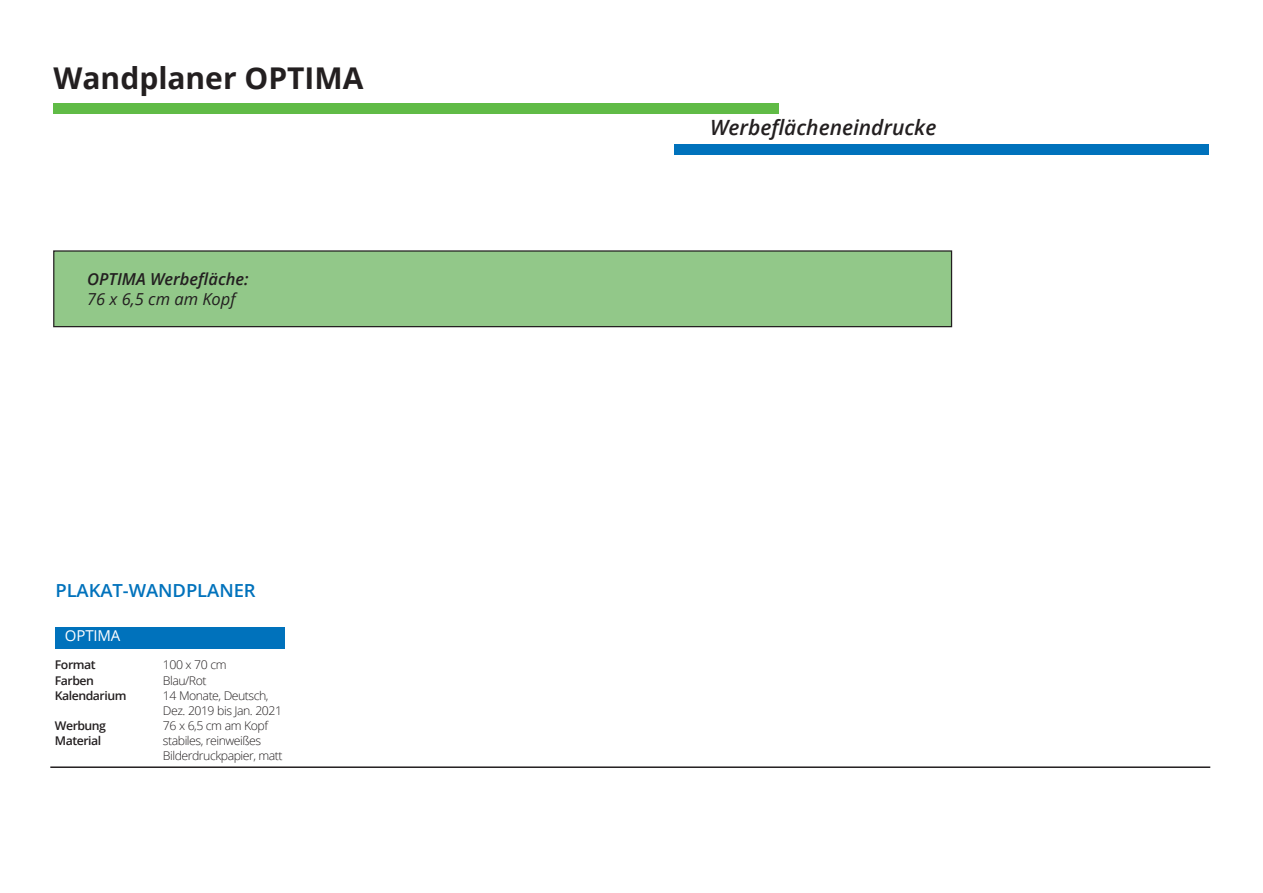
<style>
.page{position:relative;width:1263px;height:893px;background:#fff}
.page>*{position:absolute;margin:0;border:0;box-sizing:border-box;transform-origin:0 0}
.t1{font:700 30px "Open Sans";color:#231f20}
.t2{font:italic 600 21px "Open Sans";color:#231f20}
.t3{font:600 18px "Open Sans";letter-spacing:-.005em;color:#0072bc}
.t4{font:italic 600 16.5px "Open Sans";color:#231f20}
.t5{font:italic 16.5px "Open Sans";color:#231f20}
.t6{font:15px "Open Sans";letter-spacing:-.01em;color:#fff}
.t7{font:300 12px/15px "Open Sans";letter-spacing:-.04em;color:#231f20}
.t8{font:600 12px "Open Sans";letter-spacing:-.04em;color:#231f20}
</style>
<div class="page">
<div style="left:54px;top:103px;width:725px;height:11px;background:#60bb46"></div>
<div style="left:674px;top:144px;width:535px;height:11px;background:#0072bc"></div>
<hr style="left:50px;top:766px;width:1160px;height:2px;background:#231f20">
<div style="left:54px;top:251px;width:897px;height:76px;background:#92c889"></div>
<div style="left:53px;top:250px;width:899px;height:77px;border:1px solid #231f20"></div>
<div style="left:55px;top:627px;width:230px;height:21px;background:#0072bc"></div>
<h1 class="t1" style="left:54px;top:57px;width:311px">Wandplaner OPTIMA</h1>
<h3 class="t4" style="left:87px;top:268px;width:163px">OPTIMA Werbefläche:</h3>
<h3 class="t5" style="left:87px;top:288px;width:150px">76 x 6,5 cm am Kopf</h3>
<h3 class="t3" style="left:55px;top:578px;width:202px">PLAKAT-WANDPLANER</h3>
<p class="t6" style="left:65px;top:626px;width:57px">OPTIMA</p>
<p class="t8" style="left:55px;top:657px;width:42px">Format</p>
<p class="t7" style="left:163px;top:657px;width:65px">100 x 70 cm</p>
<p class="t8" style="left:55px;top:672px;width:41px">Farben</p>
<p class="t7" style="left:163px;top:672px;width:45px">Blau/Rot</p>
<p class="t8" style="left:55px;top:687px;width:73px">Kalendarium</p>
<p class="t7" style="left:163px;top:687px;width:121px">14 Monate, Deutsch,<br>Dez. 2019 bis Jan. 2021</p>
<p class="t8" style="left:55px;top:717px;width:53px">Werbung</p>
<p class="t7" style="left:163px;top:717px;width:107px">76 x 6,5 cm am Kopf</p>
<p class="t8" style="left:55px;top:732px;width:48px">Material</p>
<p class="t7" style="left:163px;top:732px;width:121px">stabiles, reinweißes<br>Bilderdruckpapier, matt</p>
<h2 class="t2" style="left:710px;top:113px;width:228px">Werbeflächeneindrucke</h2>
</div>
